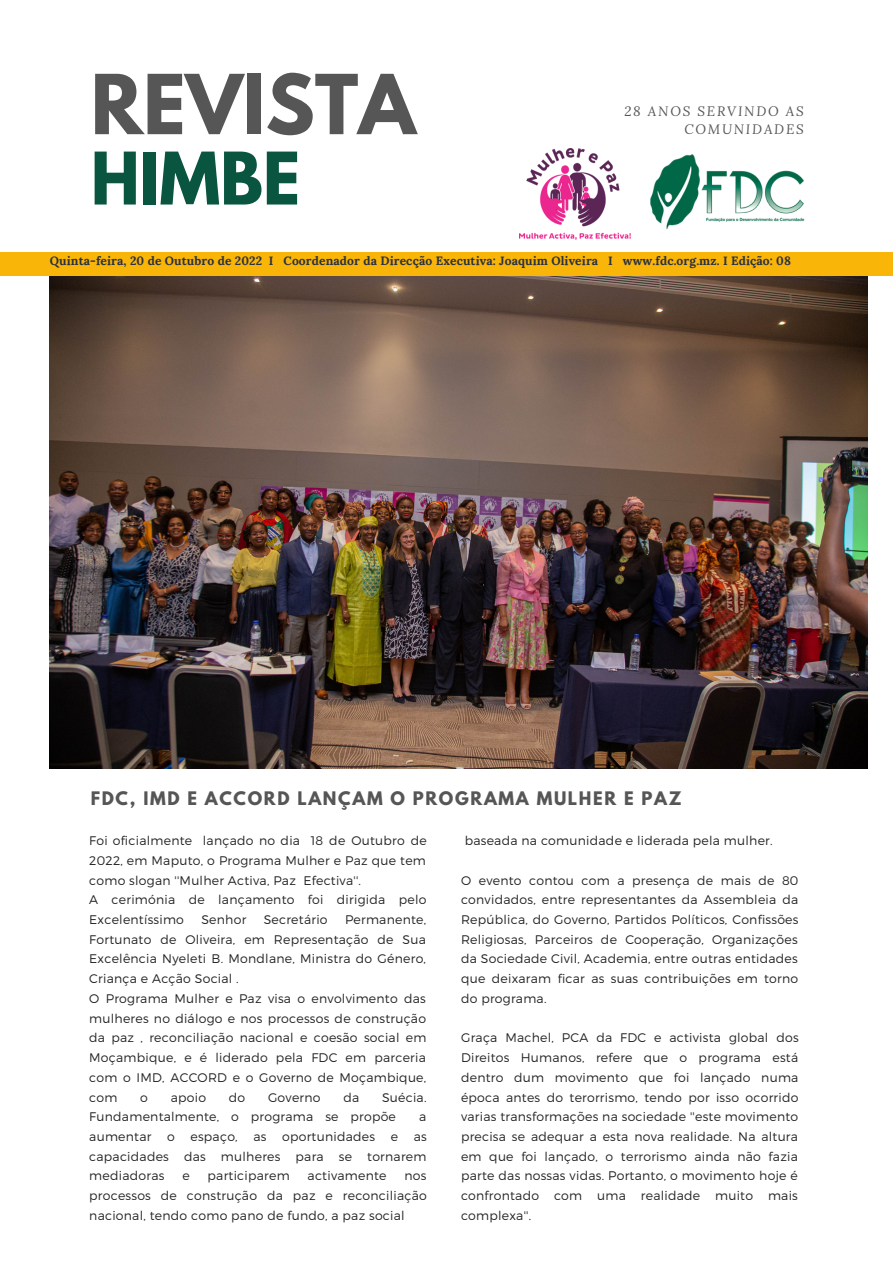
<style>
.page{position:relative;width:893px;height:1264px;background:#fff}
.page>*{position:absolute;margin:0;border:0;box-sizing:border-box;transform-origin:0 0}
.t1{font:700 73.2px "League Spartan";color:#565656}
.t2{font:700 64.2px "League Spartan";color:#09553f}
.t3{font:700 16.5px "League Spartan";letter-spacing:.1em;color:#565656}
.t4{font:italic 13.5px/18px "Lora";letter-spacing:.13em;color:#565656;text-align:right}
.t5{font:300 12.45px/19.6px "Montserrat";letter-spacing:.02em;color:#222;text-align:justify}
.t6{font:700 12px "Lora";letter-spacing:.01em;color:#293041}
</style>
<div class="page">
<img style="left:50px;top:275px;width:817px;height:493px">
<div style="left:0;top:252px;width:892px;height:23px;background:#f9b508"></div>
<img style="left:650px;top:154px;width:155px;height:76px">
<img style="left:519px;top:148px;width:111px;height:91px">
<h1 class="t1" style="left:91px;top:68px;width:326px">REVISTA</h1>
<h2 class="t2" style="left:91px;top:147px;width:211px">HIMBE</h2>
<p class="t4" style="left:624px;top:102px;width:181px">28 ANOS SERVINDO AS<br>COMUNIDADES</p>
<p class="t6" style="left:50px;top:253px;width:742px">Quinta-feira, 20 de Outubro de 2022 I Coordenador da Direcção Executiva: Joaquim Oliveira I www.fdc.org.mz. I Edição: 08</p>
<h3 class="t3" style="left:91px;top:790px;width:592px">FDC, IMD E ACCORD LANÇAM O PROGRAMA MULHER E PAZ</h3>
<p class="t5" style="left:89px;top:830px;width:339px;text-align:left">Foi oficialmente lançado no dia 18 de Outubro de 2022, em Maputo, o Programa Mulher e Paz que tem como slogan ''Mulher Activa, Paz Efectiva''.<br>A cerimónia de lançamento foi dirigida pelo Excelentíssimo</p>
<p class="t5" style="left:464px;top:830px;width:309px">baseada na comunidade e liderada pela mulher.</p>
<p class="t5" style="left:461px;top:869px;width:339px">O evento contou com a presença de mais de 80 convidados, entre representantes da Assembleia da República, do Governo, Partidos Políticos, Confissões Religiosas, Parceiros de Cooperação, Organizações da Sociedade Civil, Academia, entre outras entidades que deixaram ficar as suas contribuições em torno do programa.</p>
<p class="t5" style="left:461px;top:1027px;width:339px">Graça Machel, PCA da FDC e activista global dos Direitos Humanos, refere que o programa está dentro dum movimento que foi lançado numa época antes do terorrismo, tendo por isso ocorrido varias transformações na sociedade ''este movimento precisa se adequar a esta nova realidade. Na altura em que foi lançado, o terrorismo ainda não fazia parte das nossas vidas. Portanto, o movimento hoje é confrontado com uma realidade muito mais complexa''.</p>
<p class="t5" style="left:201px;top:909px;width:46px">Senhor</p>
<p class="t5" style="left:264px;top:909px;width:65px">Secretário</p>
<p class="t5" style="left:89px;top:909px;width:339px;text-align:left;text-indent:256px">Permanente, Fortunato de Oliveira, em Representação de Sua Excelência Nyeleti B. Mondlane, Ministra do Género, Criança e Acção Social .<br>O Programa Mulher e Paz visa o envolvimento das mulheres no diálogo e nos processos de construção da paz , reconciliação nacional e coesão social em Moçambique, e é liderado pela FDC em parceria com o IMD, ACCORD e o Governo de Moçambique, com</p>
<p class="t5" style="left:89px;top:1086px;width:339px;text-indent:293px">Suécia.<br>Fundamentalmente, o programa se propõe</p>
<p class="t5" style="left:140px;top:1086px;width:9px">o</p>
<p class="t5" style="left:171px;top:1086px;width:37px">apoio</p>
<p class="t5" style="left:229px;top:1086px;width:18px">do</p>
<p class="t5" style="left:268px;top:1086px;width:54px">Governo</p>
<p class="t5" style="left:343px;top:1086px;width:17px">da</p>
<p class="t5" style="left:419px;top:1106px;width:9px">a</p>
<p class="t5" style="left:89px;top:1126px;width:64px">aumentar</p>
<p class="t5" style="left:167px;top:1126px;width:9px">o</p>
<p class="t5" style="left:190px;top:1126px;width:49px">espaço,</p>
<p class="t5" style="left:253px;top:1126px;width:15px">as</p>
<p class="t5" style="left:282px;top:1126px;width:94px">oportunidades</p>
<p class="t5" style="left:391px;top:1126px;width:9px">e</p>
<p class="t5" style="left:89px;top:1126px;width:339px;text-indent:324px">as capacidades das mulheres para se tornarem mediadoras</p>
<p class="t5" style="left:182px;top:1165px;width:9px">e</p>
<p class="t5" style="left:208px;top:1165px;width:84px">participarem</p>
<p class="t5" style="left:307px;top:1165px;width:80px">activamente</p>
<p class="t5" style="left:89px;top:1165px;width:339px;text-indent:315px">nos processos de construção da paz e reconciliação nacional, tendo como pano de fundo, a paz social</p>
</div>
